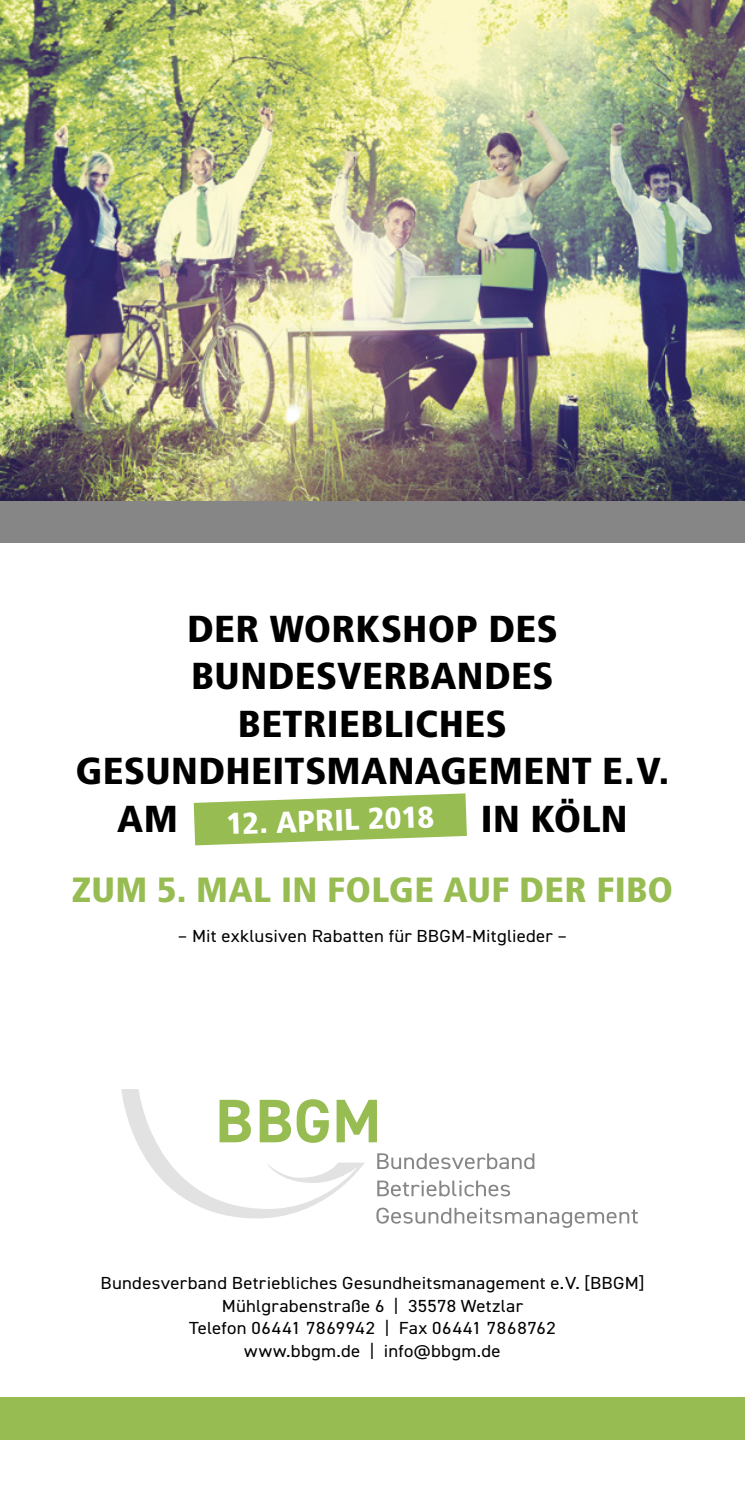
<style>
.page{position:relative;width:745px;height:1489px;background:#fff}
.page>*{position:absolute;margin:0;border:0;box-sizing:border-box;transform-origin:0 0}
.t1{font:900 condensed 37.5px "Frutiger LT";letter-spacing:.005em;color:#000;scale:1.07 1}
.t2{font:900 condensed 35px "Frutiger LT";letter-spacing:.01em;color:#97bc52;scale:1.07 1}
.t3{font:900 condensed 30px "Frutiger LT";color:#fff;scale:1.07 1}
.t4{font:17.5px/22.5px "DIN2014";letter-spacing:.01em;color:#000;text-align:center;scale:1.07 1}
</style>
<div class="page">
<div style="left:0;top:500px;width:744px;height:43px;background:#868686"></div>
<img style="left:0;top:0;width:744px;height:500px">
<div style="left:0;top:1396px;width:744px;height:43px;background:#97bc52"></div>
<svg style="left:121px;top:1089px;width:516px;height:138px"></svg>
<svg style="left:193px;top:793px;width:273px;height:52px"></svg>
<h1 class="t1" style="left:187px;top:606px;width:348px">DER WORKSHOP DES</h1>
<h1 class="t1" style="left:191px;top:653px;width:340px">BUNDESVERBANDES</h1>
<h1 class="t1" style="left:238px;top:701px;width:253px">BETRIEBLICHES</h1>
<h1 class="t1" style="left:75px;top:748px;width:556px">GESUNDHEITSMANAGEMENT E.V.</h1>
<h1 class="t1" style="left:117px;top:796px;width:58px">AM</h1>
<h1 class="t1" style="left:480px;top:796px;width:139px">IN KÖLN</h1>
<h3 class="t3" style="left:226px;top:805px;width:195px;rotate:-2deg">12. APRIL 2018</h3>
<h2 class="t2" style="left:72px;top:868px;width:563px">ZUM 5. MAL IN FOLGE AUF DER FIBO</h2>
<p class="t4" style="left:178px;top:924px;width:365px">– Mit exklusiven Rabatten für BBGM-Mitglieder –</p>
<p class="t4" style="left:100px;top:1271px;width:509px">Bundesverband Betriebliches Gesundheitsmanagement e.V. [BBGM] Mühlgrabenstraße 6 | 35578 Wetzlar<br>Telefon 06441 7869942 | Fax 06441 7868762<br>www.bbgm.de | info@bbgm.de</p>
</div>
